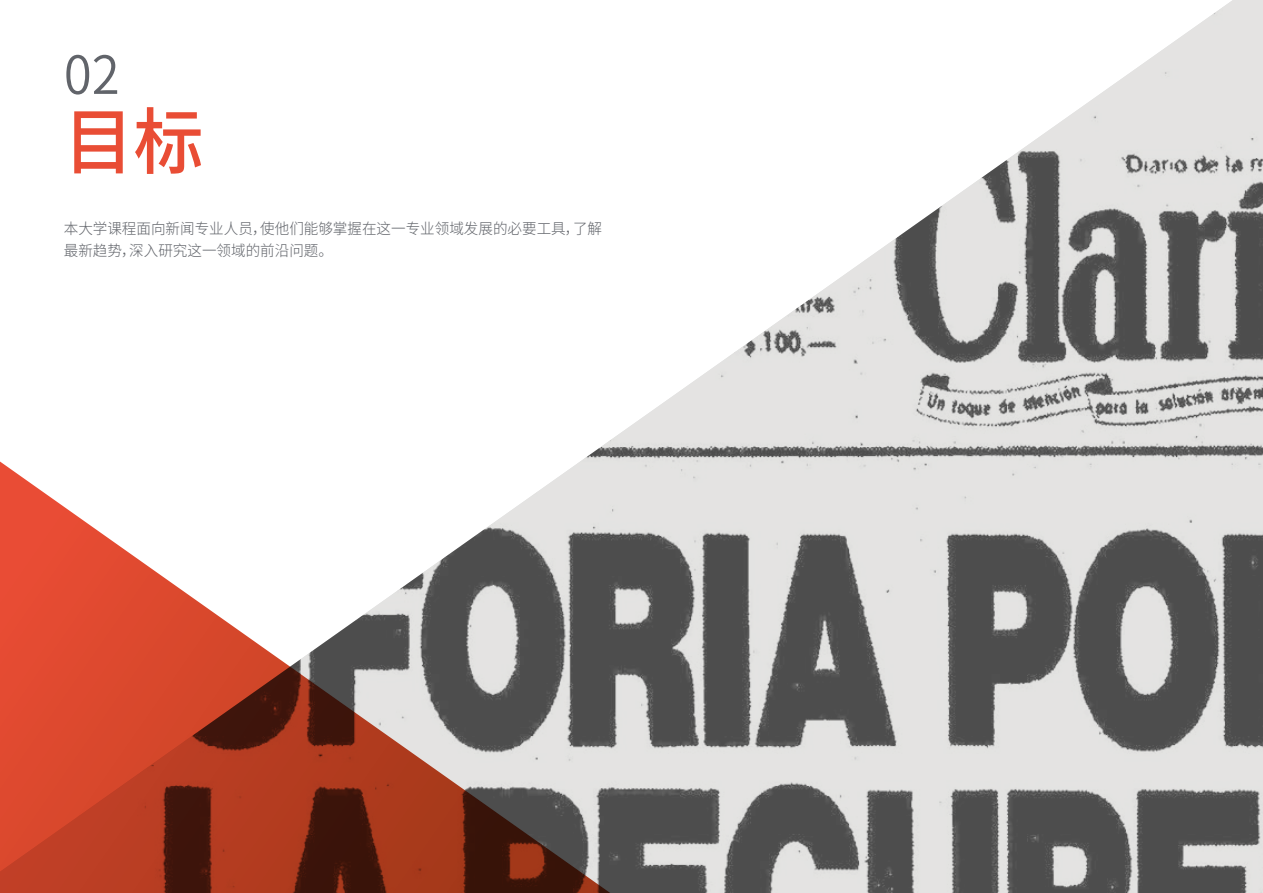
<style>
.page{position:relative;width:1263px;height:893px;background:#fff}
.page>*{position:absolute;margin:0;border:0;box-sizing:border-box;transform-origin:0 0}
.t1{font:500 72px "Source Han Sans CN";color:#e94d35}
.t2{font:52.5px "Source Han Sans CN";color:#61646a}
.t3{font:300 15px/22.5px "Source Han Sans CN";color:#61646a}
</style>
<div class="page">
<img style="left:602px;top:0;width:661px;height:893px">
<svg style="left:0;top:446px;width:640px;height:447px"></svg>
<h2 class="t2" style="left:64px;top:45px;width:57px">02</h2>
<h1 class="t1" style="left:64px;top:101px;width:141px">目标</h1>
<p class="t3" style="left:64px;top:217px;width:540px">本大学课程面向新闻专业人员，使他们能够掌握在这一专业领域发展的必要工具，了解最新趋势，深入研究这一领域的前沿问题。</p>
</div>
